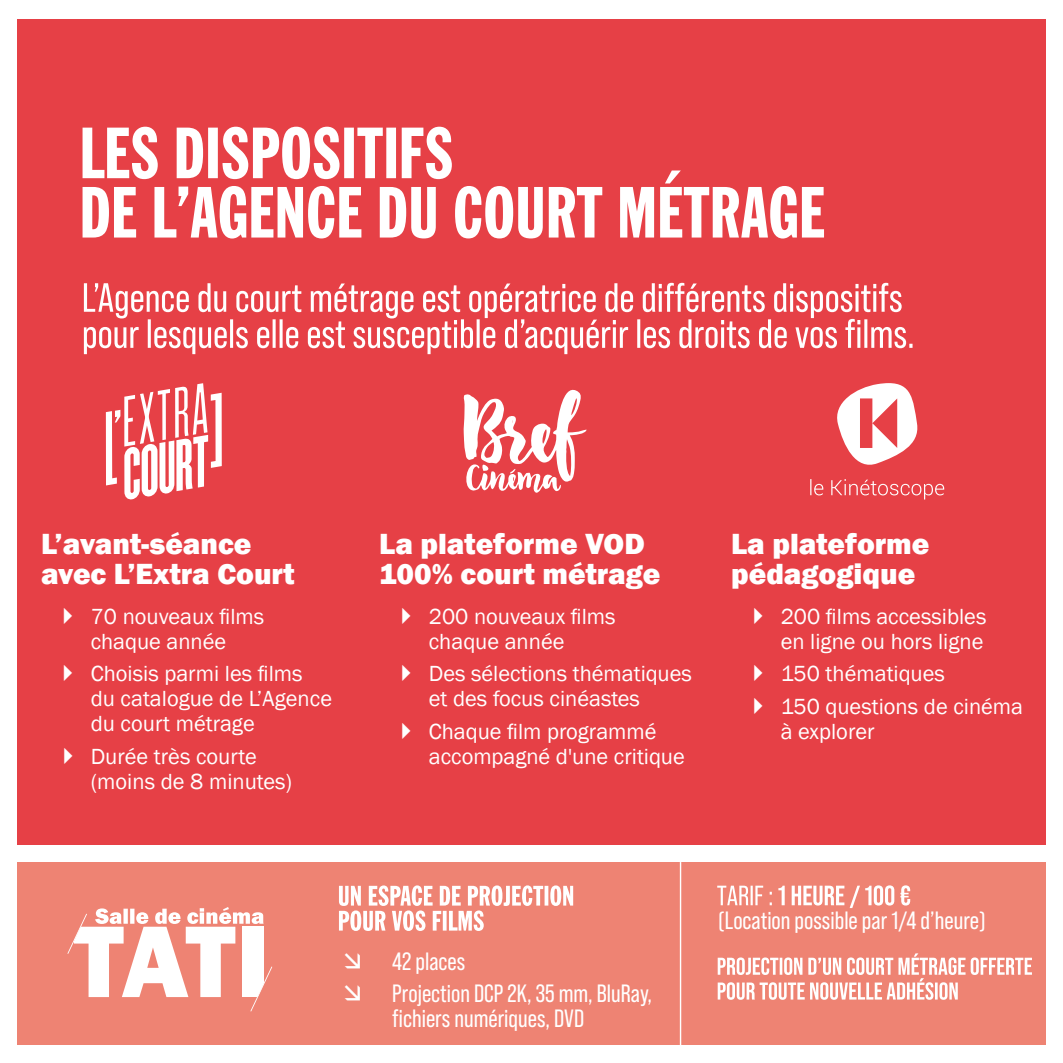
<style>
.page{position:relative;width:1063px;height:1063px;background:#fff}
.page>*{position:absolute;margin:0;border:0;box-sizing:border-box;transform-origin:0 0}
.t1{font:800 105.5px "Franklin Gothic";color:#fff}
.t2{font:800 30px/30px "Franklin Gothic";color:#fff}
.t3{font:25px/31.8px "Bebas Neue";color:#fff}
.t4{font:22.5px/25px "Franklin Gothic";color:#fff}
</style>
<div class="page">
<div style="left:17px;top:862px;width:1028px;height:182px;background:#ee8373"></div>
<div style="left:17px;top:20px;width:1028px;height:825px;background:#e64046"></div>
<svg style="left:83px;top:127px;width:741px;height:112px"></svg>
<svg style="left:106px;top:383px;width:116px;height:117px"></svg>
<svg style="left:463px;top:389px;width:124px;height:104px"></svg>
<svg style="left:837px;top:383px;width:81px;height:82px"></svg>
<svg style="left:810px;top:479px;width:134px;height:21px"></svg>
<svg style="left:95px;top:907px;width:169px;height:17px"></svg>
<svg style="left:67px;top:914px;width:20px;height:40px"></svg>
<svg style="left:250px;top:967px;width:22px;height:45px"></svg>
<svg style="left:339px;top:885px;width:234px;height:46px"></svg>
<svg style="left:717px;top:885px;width:193px;height:23px"></svg>
<hr style="left:680px;top:862px;width:1px;height:201px;background:#fff">
<svg style="left:84px;top:283px;width:818px;height:71px"></svg>
<svg style="left:322px;top:319px;width:591px;height:35px"></svg>
<svg style="left:718px;top:953px;width:314px;height:47px"></svg>
<h2 class="t2" style="left:41px;top:529px;width:255px">L’avant-séance avec L’Extra Court</h2>
<p class="t4" style="left:91px;top:604px;width:175px">70 nouveaux films chaque année</p>
<p class="t4" style="left:91px;top:662px;width:243px">Choisis parmi les films du catalogue de L’Agence du court métrage</p>
<p class="t4" style="left:91px;top:744px;width:203px">Durée très courte (moins de 8 minutes)</p>
<h1 class="t1" style="left:74px;top:893px;width:198px">TATI</h1>
<h2 class="t2" style="left:379px;top:529px;width:283px">La plateforme VOD<br>100% court métrage</h2>
<p class="t4" style="left:429px;top:604px;width:188px">200 nouveaux films chaque année</p>
<p class="t4" style="left:429px;top:662px;width:265px">Des sélections thématiques et des focus cinéastes</p>
<p class="t4" style="left:429px;top:719px;width:257px">Chaque film programmé accompagné d'une critique</p>
<h2 class="t2" style="left:731px;top:529px;width:200px">La plateforme pédagogique</h2>
<p class="t4" style="left:781px;top:604px;width:207px">200 films accessibles en ligne ou hors ligne</p>
<p class="t4" style="left:781px;top:658px;width:244px;line-height:32.5px">150 thématiques<br>150 questions de cinéma</p>
<p class="t4" style="left:781px;top:719px;width:95px">à explorer</p>
<p class="t3" style="left:392px;top:945px;width:261px">42 places<br>Projection DCP 2K, 35 mm, BluRay,</p>
<p class="t3" style="left:392px;top:1003px;width:193px">fichiers numériques, DVD</p>
<p class="t3" style="left:718px;top:904px;width:269px">(Location possible par 1/4 d’heure)</p>
</div>
